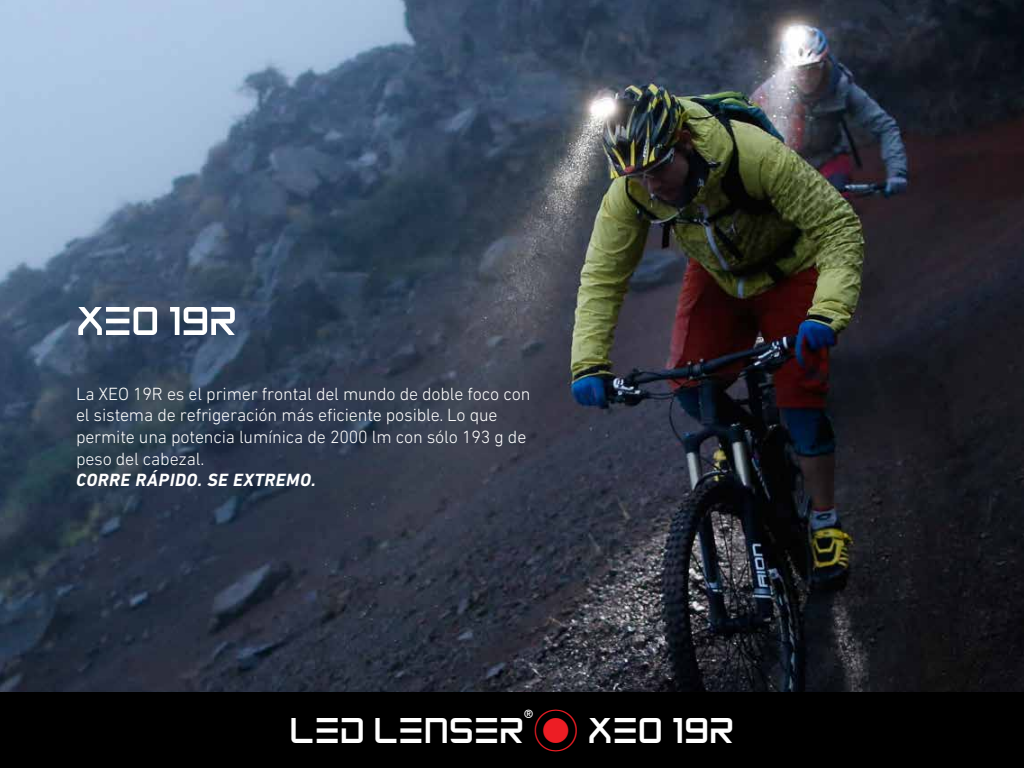
<style>
.page{position:relative;width:1024px;height:768px;background:#fff}
.page>*{position:absolute;margin:0;border:0;box-sizing:border-box;transform-origin:0 0}
.t1{font:56px "Led Lenser";letter-spacing:-.01em;color:#fff}
.t2{font:50px "Led Lenser";color:#fff}
.t3{font:300 18px/21.7px "DIN Next W1 G";letter-spacing:-.01em;color:#fff}
.t4{font:italic 700 18px "DIN Next W1 G";letter-spacing:.03em;color:#fff}
.s1{color:#ed1d24}
</style>
<div class="page">
<img style="left:0;top:0;width:1024px;height:692px">
<div style="left:0;top:692px;width:1024px;height:76px;background:#000"></div>
<h1 class="t1" style="left:76px;top:293px;width:163px">XEO 19R</h1>
<p class="t3" style="left:76px;top:383px;width:456px">La XEO 19R es el primer frontal del mundo de doble foco con el sistema de refrigeración más eficiente posible. Lo que permite una potencia lumínica de 2000 lm con sólo 193 g de peso del cabezal.</p>
<p class="t4" style="left:76px;top:470px;width:241px">CORRE RÁPIDO. SE EXTREMO.</p>
<h2 class="t2" style="left:290px;top:705px;width:446px">LED LENSER®<span class="s1">*</span> XEO 19R</h2>
</div>
